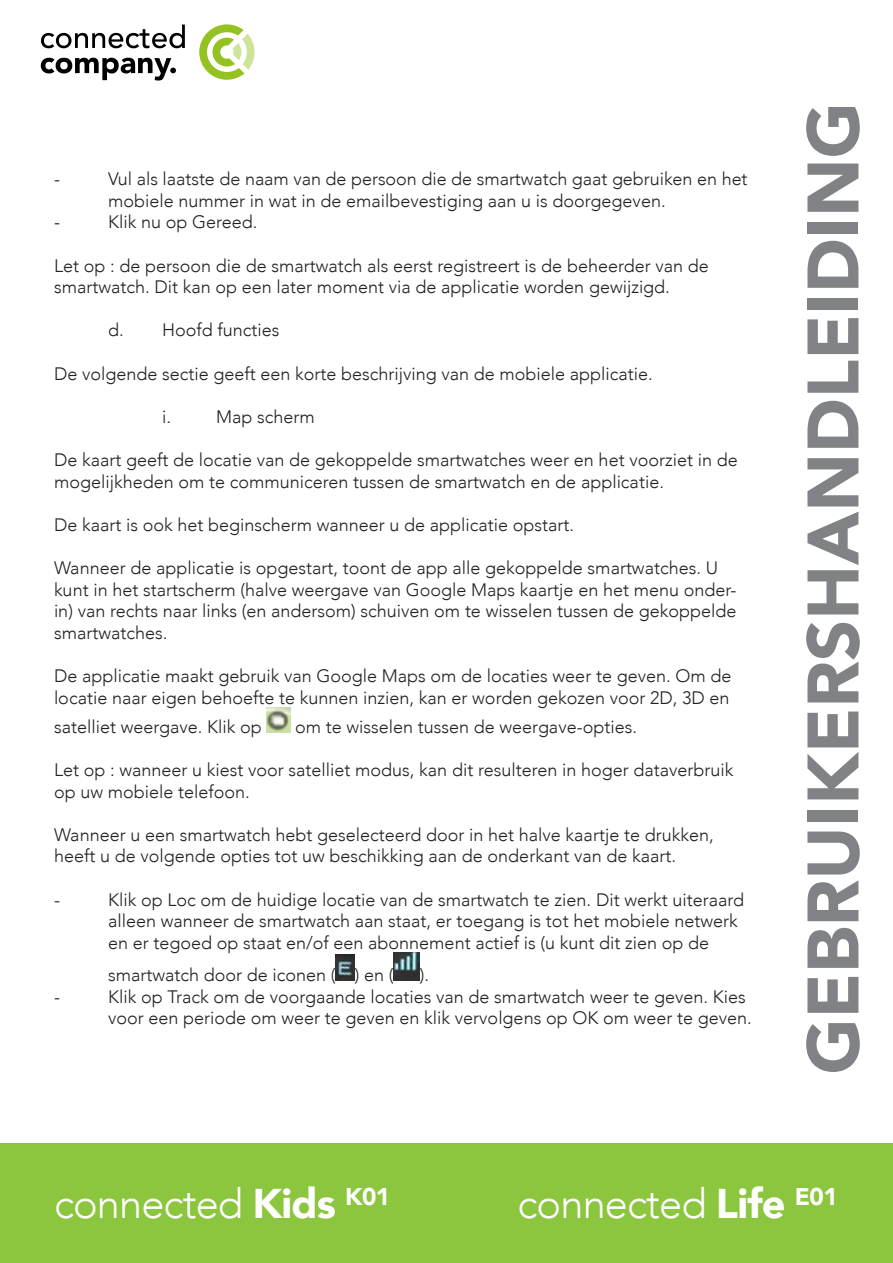
<style>
.page{position:relative;width:893px;height:1263px;background:#fff}
.page>*{position:absolute;margin:0;border:0;box-sizing:border-box;transform-origin:0 0}
.t1{font:900 72px "Avenir";color:#808285}
.t2{font:300 41.55px "Avenir";letter-spacing:-.02em;color:#fff}
.t3{font:300 18px/21.6px "Avenir";color:#231f20}
.s1{font-weight:900}
</style>
<div class="page">
<svg style="left:41px;top:25px;width:144px;height:23px"></svg>
<svg style="left:41px;top:58px;width:135px;height:23px"></svg>
<svg style="left:199px;top:24px;width:56px;height:56px"></svg>
<div style="left:0;top:1144px;width:893px;height:119px;background:#8bc63e"></div>
<img style="left:266px;top:707px;width:24px;height:26px">
<img style="left:335px;top:954px;width:20px;height:27px">
<img style="left:393px;top:952px;width:27px;height:29px">
<p class="t3" style="left:54px;top:168px;width:7px">-</p>
<p class="t3" style="left:108px;top:168px;width:641px">Vul als laatste de naam van de persoon die de smartwatch gaat gebruiken en het mobiele nummer in wat in de emailbevestiging aan u is doorgegeven.</p>
<p class="t3" style="left:54px;top:211px;width:7px">-</p>
<p class="t3" style="left:108px;top:211px;width:151px">Klik nu op Gereed.</p>
<p class="t3" style="left:54px;top:255px;width:656px">Let op : de persoon die de smartwatch als eerst registreert is de beheerder van de smartwatch. Dit kan op een later moment via de applicatie worden gewijzigd.</p>
<p class="t3" style="left:108px;top:319px;width:173px">d. Hoofd functies</p>
<p class="t3" style="left:54px;top:363px;width:600px">De volgende sectie geeft een korte beschrijving van de mobiele applicatie.</p>
<p class="t3" style="left:162px;top:406px;width:10px">i.</p>
<p class="t3" style="left:216px;top:406px;width:100px">Map scherm</p>
<p class="t3" style="left:54px;top:449px;width:685px">De kaart geeft de locatie van de gekoppelde smartwatches weer en het voorziet in de mogelijkheden om te communiceren tussen de smartwatch en de applicatie.</p>
<p class="t3" style="left:54px;top:514px;width:522px">De kaart is ook het beginscherm wanneer u de applicatie opstart.</p>
<p class="t3" style="left:54px;top:557px;width:684px">Wanneer de applicatie is opgestart, toont de app alle gekoppelde smartwatches. U kunt in het startscherm (halve weergave van Google Maps kaartje en het menu onder&shy;in) van rechts naar links (en andersom) schuiven om te wisselen tussen de gekoppelde smartwatches.</p>
<p class="t3" style="left:54px;top:665px;width:679px">De applicatie maakt gebruik van Google Maps om de locaties weer te geven. Om de locatie naar eigen behoefte te kunnen inzien, kan er worden gekozen voor 2D, 3D en</p>
<p class="t3" style="left:54px;top:716px;width:209px">satelliet weergave. Klik op</p>
<p class="t3" style="left:295px;top:716px;width:343px">om te wisselen tussen de weergave-opties.</p>
<p class="t3" style="left:54px;top:759px;width:681px">Let op : wanneer u kiest voor satelliet modus, kan dit resulteren in hoger dataverbruik op uw mobiele telefoon.</p>
<p class="t3" style="left:54px;top:824px;width:661px">Wanneer u een smartwatch hebt geselecteerd door in het halve kaartje te drukken, heeft u de volgende opties tot uw beschikking aan de onderkant van de kaart.</p>
<p class="t3" style="left:54px;top:888px;width:7px">-</p>
<p class="t3" style="left:108px;top:888px;width:637px">Klik op Loc om de huidige locatie van de smartwatch te zien. Dit werkt uiteraard alleen wanneer de smartwatch aan staat, er toegang is tot het mobiele netwerk en er tegoed op staat en/of een abonnement actief is (u kunt dit zien op de</p>
<p class="t3" style="left:108px;top:964px;width:287px">smartwatch door de iconen ( ) en (</p>
<p class="t3" style="left:420px;top:964px;width:11px">).</p>
<p class="t3" style="left:54px;top:985px;width:7px">-</p>
<p class="t3" style="left:108px;top:985px;width:645px">Klik op Track om de voorgaande locaties van de smartwatch weer te geven. Kies voor een periode om weer te geven en klik vervolgens op OK om weer te geven.</p>
<p class="t1" style="left:772px;top:1074px;width:973px;rotate:-90deg">GEBRUIKERSHANDLEIDING</p>
<p class="t2" style="left:54px;top:1179px;width:338px">connected <span class="s1">Kids</span> <sup>K01</sup></p>
<p class="t2" style="left:517px;top:1179px;width:322px">connected <span class="s1">Life</span> <sup>E01</sup></p>
</div>
